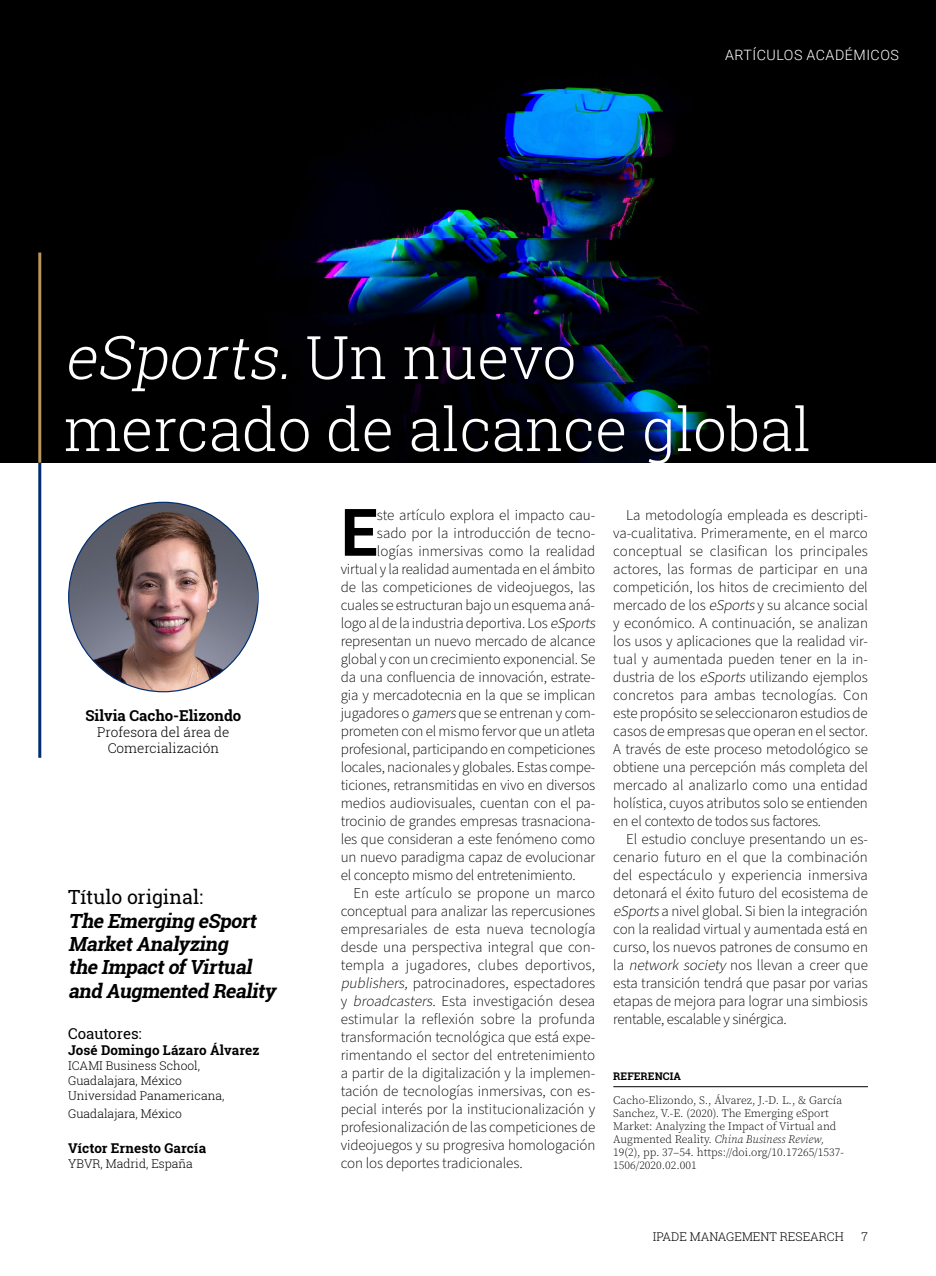
<style>
.page{position:relative;width:936px;height:1276px;background:#fff}
.page>*{position:absolute;margin:0;border:0;box-sizing:border-box;transform-origin:0 0}
.t1{font:700 65.7px "Roboto";color:#000}
.t2{font:300 60px/72px "Roboto Slab";color:#fff}
.t3{font:italic 700 19.5px/23.4px "Roboto Slab";color:#000}
.t4{font:19.5px "Roboto Slab";color:#000}
.t5{font:300 15px/18px "Source Sans Pro";letter-spacing:-.01em;color:#000;text-align:justify}
.t6{font:300 15px "Source Sans Pro";letter-spacing:.01em;color:#000}
.t7{font:700 15px "Roboto Slab";color:#000}
.t8{font:15px "Roboto Slab";letter-spacing:-.005em;color:#000}
.t9{font:300 14.25px "Roboto";letter-spacing:.035em;color:#fff}
.t10{font:700 13.5px "Roboto Slab";letter-spacing:.005em;color:#000}
.t11{font:300 13.5px/16.2px "Roboto Slab";color:#000;text-align:center}
.t12{font:300 12px/15px "Roboto Slab";color:#000}
.t13{font:300 11.4px/12.9px "Source Serif Pro";color:#000}
.t14{font:700 10.5px "Roboto Slab";letter-spacing:.005em;color:#000}
.s1{font-style:italic}
</style>
<div class="page">
<img style="left:0;top:0;width:935px;height:463px">
<img style="left:69px;top:502px;width:188px;height:190px">
<hr style="left:38px;top:252px;width:3px;height:211px;background:#ba955c">
<hr style="left:38px;top:463px;width:3px;height:295px;background:#002d74">
<hr style="left:613px;top:1086px;width:254px;height:1px;background:#000">
<p class="t9" style="left:725px;top:45px;width:175px">ARTÍCULOS ACADÉMICOS</p>
<h2 class="t2" style="left:64px;top:320px;width:748px"><span class="s1">eSports.</span>U n n u e v o mercado de alcance global</h2>
<p class="t7" style="left:85px;top:705px;width:157px">Silvia Cacho-Elizondo</p>
<p class="t11" style="left:97px;top:723px;width:134px">Profesora del área de<br>Comercialización</p>
<h3 class="t4" style="left:68px;top:883px;width:136px">Título original:</h3>
<h3 class="t3" style="left:68px;top:908px;width:214px">The Emerging eSport<br>MarketAnalyzing<br>the ImpactofVirtual and Augmented Reality</h3>
<p class="t8" style="left:68px;top:1023px;width:75px">Coautores:</p>
<p class="t10" style="left:68px;top:1041px;width:193px">José Domingo Lázaro Álvarez</p>
<p class="t12" style="left:68px;top:1058px;width:158px">ICAMI Business School,<br>Guadalajara, México<br>Universidad Panamericana,</p>
<p class="t12" style="left:68px;top:1106px;width:115px">Guadalajara, México</p>
<p class="t10" style="left:68px;top:1138px;width:139px">Víctor Ernesto García</p>
<p class="t12" style="left:68px;top:1155px;width:126px">YBVR, Madrid, España</p>
<h1 class="t1" style="left:340px;top:486px;width:38px">E</h1>
<p class="t5" style="left:377px;top:506px;width:220px">ste artículo explora el impacto cau-</p>
<p class="t5" style="left:377px;top:524px;width:220px">sado por la introducción de tecno-</p>
<p class="t5" style="left:377px;top:542px;width:220px">logías inmersivas como la realidad</p>
<p class="t5" style="left:340px;top:560px;width:256px">virtual y la realidad aumentada en el ámbito</p>
<p class="t5" style="left:340px;top:578px;width:256px">de las competiciones de videojuegos, las</p>
<p class="t5" style="left:340px;top:596px;width:256px">cuales se estructuran bajo un esquema aná-</p>
<p class="t5" style="left:340px;top:614px;width:260px">logo al de la industria deportiva. Los <span class="s1">eSports</span></p>
<p class="t5" style="left:340px;top:632px;width:256px">representan un nuevo mercado de alcance</p>
<p class="t5" style="left:340px;top:650px;width:256px">global y con un crecimiento exponencial. Se</p>
<p class="t5" style="left:340px;top:668px;width:256px">da una confluencia de innovación, estrate-</p>
<p class="t5" style="left:340px;top:686px;width:256px">gia y mercadotecnia en la que se implican</p>
<p class="t5" style="left:340px;top:704px;width:256px">jugadores o <span class="s1">gamers</span>que se entrenan y com-</p>
<p class="t5" style="left:340px;top:722px;width:256px">prometen con el mismo fervor que un atleta</p>
<p class="t5" style="left:340px;top:740px;width:256px">profesional, participando en competiciones</p>
<p class="t5" style="left:340px;top:758px;width:256px">locales, nacionales y globales. Estas compe-</p>
<p class="t5" style="left:340px;top:776px;width:256px">ticiones, retransmitidas en vivo en diversos</p>
<p class="t5" style="left:340px;top:794px;width:256px">medios audiovisuales, cuentan con el pa-</p>
<p class="t5" style="left:340px;top:812px;width:256px">trocinio de grandes empresas trasnaciona-</p>
<p class="t5" style="left:340px;top:830px;width:256px">les que consideran a este fenómeno como</p>
<p class="t5" style="left:340px;top:848px;width:256px">un nuevo paradigma capaz de evolucionar</p>
<p class="t5" style="left:340px;top:866px;width:236px">el concepto mismo del entretenimiento.</p>
<p class="t5" style="left:353px;top:884px;width:243px">En este artículo se propone un marco</p>
<p class="t5" style="left:340px;top:902px;width:256px">conceptual para analizar las repercusiones</p>
<p class="t6" style="left:340px;top:919px;width:256px">empresariales de esta nueva tecnología</p>
<p class="t5" style="left:340px;top:938px;width:256px">desde una perspectiva integral que con-</p>
<p class="t6" style="left:340px;top:955px;width:256px">templa a jugadores, clubes deportivos,</p>
<p class="t5" style="left:340px;top:974px;width:256px"><span class="s1">publishers,</span> patrocinadores, espectadores</p>
<p class="t5" style="left:340px;top:992px;width:256px">y <span class="s1">broadcasters.</span> Esta investigación desea</p>
<p class="t6" style="left:340px;top:1009px;width:256px">estimular la reflexión sobre la profunda</p>
<p class="t5" style="left:340px;top:1028px;width:256px">transformación tecnológica que está expe-</p>
<p class="t5" style="left:340px;top:1046px;width:256px">rimentando el sector del entretenimiento</p>
<p class="t5" style="left:340px;top:1064px;width:256px">a partir de la digitalización y la implemen-</p>
<p class="t5" style="left:340px;top:1082px;width:256px">tación de tecnologías inmersivas, con es-</p>
<p class="t5" style="left:340px;top:1100px;width:256px">pecial interés por la institucionalización y</p>
<p class="t5" style="left:340px;top:1118px;width:256px">profesionalización de las competiciones de</p>
<p class="t5" style="left:340px;top:1136px;width:256px">videojuegos y su progresiva homologación</p>
<p class="t5" style="left:340px;top:1154px;width:183px">con los deportes tradicionales.</p>
<p class="t5" style="left:613px;top:506px;width:256px;text-indent:13px">La metodología empleada es descripti&shy;va-cualitativa. Primeramente, en el marco conceptual se clasifican los principales actores, las formas de participar en una competición, los hitos de crecimiento del mercado de los <span class="s1">eSports</span>y su alcance social y económico. A continuación, se analizan los usos y aplicaciones que la realidad vir&shy;tual y aumentada pueden tener en la in&shy;dustria de los <span class="s1">eSports</span>utilizando ejemplos concretos para ambas tecnologías. Con este propósito se seleccionaron estudios de casos de empresas que operan en el sector.<br>A través de este proceso metodológico se obtiene una percepción más completa del mercado al analizarlo como una entidad holística, cuyos atributos solo se entienden en el contexto de todos sus factores.</p>
<p class="t5" style="left:613px;top:830px;width:256px;text-indent:13px">El estudio concluye presentando un es&shy;cenario futuro en el que la combinación del espectáculo y experiencia inmersiva detonará el éxito futuro del ecosistema de <span class="s1">eSports</span>a nivel global. Si bien la integración con la realidad virtual y aumentada está en curso, los nuevos patrones de consumo en la <span class="s1">network society</span>nos llevan a creer que esta transición tendrá que pasar por varias etapas de mejora para lograr una simbiosis rentable, escalable y sinérgica.</p>
<p class="t14" style="left:613px;top:1068px;width:69px">REFERENCIA</p>
<p class="t13" style="left:613px;top:1094px;width:232px">Cacho-Elizondo, S., Álvarez, J.-D. L., &amp; García Sanchez, V.-E. (2020). The Emerging eSport Market: Analyzing the Impact of Virtual and Augmented Reality. <span class="s1">China Business Review, </span>19(2), pp. 37–54. https://doi.org/10.17265/1537- 1506/2020.02.001</p>
<p class="t12" style="left:652px;top:1228px;width:193px">IPADE MANAGEMENT RESEARCH</p>
<p class="t12" style="left:861px;top:1228px;width:8px">7</p>
</div>
